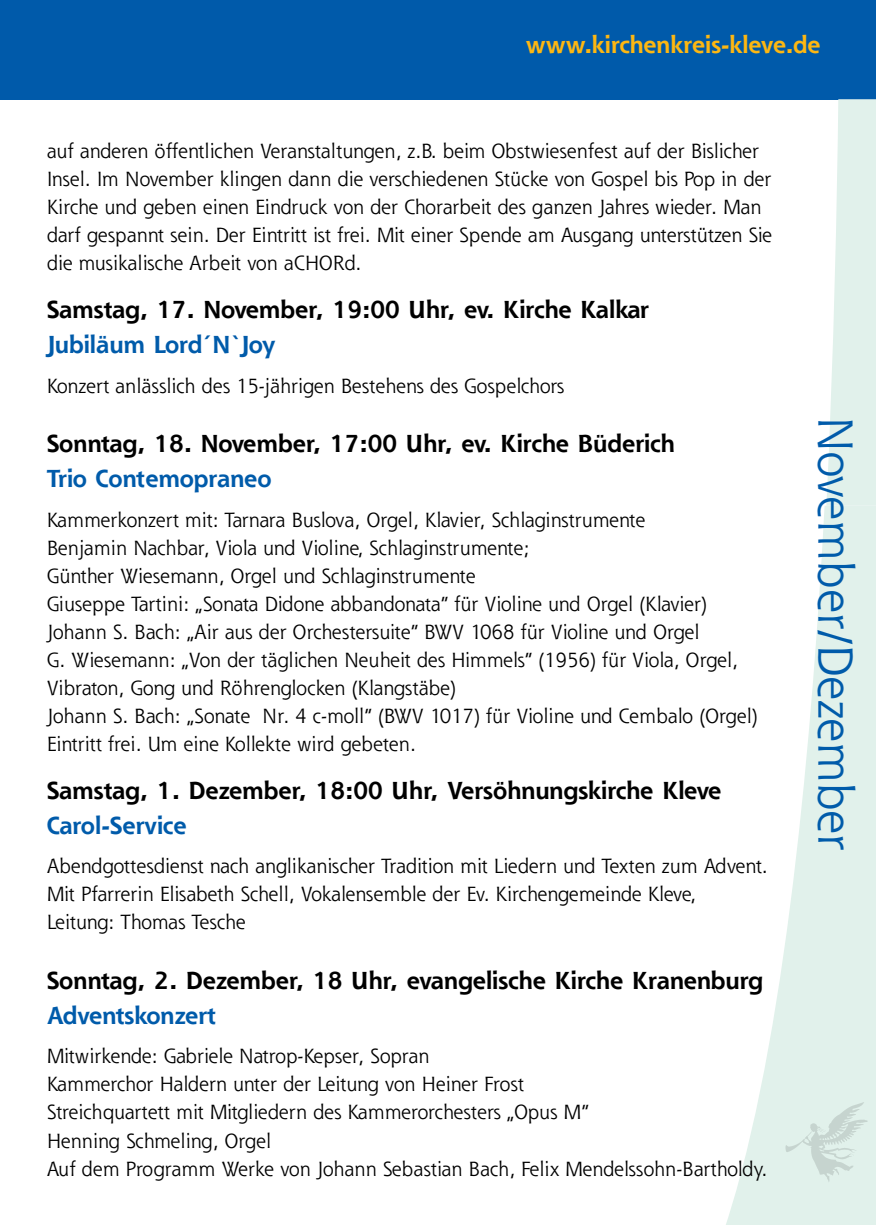
<style>
.page{position:relative;width:876px;height:1225px;background:#fff}
.page>*{position:absolute;margin:0;border:0;box-sizing:border-box;transform-origin:0 0}
.t1{font:48px "Shannon";color:#005baa}
.Absatzformat_1{font:700 24px "Shannon";color:#000}
.Absatzformat_2{font:700 24px "Shannon";color:#005baa}
.t2{font:700 23.6px "Shannon";letter-spacing:-.005em;color:#fdb712}
.Absatzformat_3{font:20px/28px "Shannon";color:#000}
.Absatzformat_3-2{font:20px/28px "Shannon";letter-spacing:-.02em;color:#000}
</style>
<div class="page">
<div style="left:0;top:0;width:876px;height:99px;background:#005aaa"></div>
<svg style="left:826px;top:99px;width:50px;height:407px"></svg>
<svg style="left:726px;top:506px;width:150px;height:719px"></svg>
<img style="left:786px;top:1097px;width:81px;height:87px">
<p class="t2" style="left:526px;top:30px;width:296px">www.kirchenkreis-kleve.de</p>
<p class="Absatzformat_3" style="left:47px;top:136px;width:727px">auf anderen öffentlichen Veranstaltungen, z.B. beim Obstwiesenfest auf der Bislicher Insel. Im November klingen dann die verschiedenen Stücke von Gospel bis Pop in der Kirche und geben einen Eindruck von der Chorarbeit des ganzen Jahres wieder. Man darf gespannt sein. Der Eintritt ist frei. Mit einer Spende am Ausgang unterstützen Sie die musikalische Arbeit von aCHORd.</p>
<p class="Absatzformat_1" style="left:47px;top:294px;width:604px">Samstag, 17. November, 19:00 Uhr, ev. Kirche Kalkar</p>
<p class="Absatzformat_2" style="left:47px;top:330px;width:230px">Jubiläum Lord´N`Joy</p>
<p class="Absatzformat_3" style="left:47px;top:371px;width:519px">Konzert anlässlich des 15-jährigen Bestehens des Gospelchors</p>
<p class="Absatzformat_1" style="left:47px;top:428px;width:630px">Sonntag, 18. November, 17:00 Uhr, ev. Kirche Büderich</p>
<p class="Absatzformat_2" style="left:47px;top:464px;width:226px">Trio Contemopraneo</p>
<p class="Absatzformat_3-2" style="left:47px;top:505px;width:600px">Kammerkonzert mit: Tarnara Buslova, Orgel, Klavier, Schlaginstrumente</p>
<p class="Absatzformat_3" style="left:47px;top:533px;width:484px">Benjamin Nachbar, Viola und Violine, Schlaginstrumente;<br>Günther Wiesemann, Orgel und Schlaginstrumente</p>
<p class="Absatzformat_3-2" style="left:47px;top:589px;width:662px">Giuseppe Tartini: „Sonata Didone abbandonata“ für Violine und Orgel (Klavier)</p>
<p class="Absatzformat_3" style="left:47px;top:617px;width:654px">Johann S. Bach: „Air aus der Orchestersuite“ BWV 1068 für Violine und Orgel</p>
<p class="Absatzformat_3" style="left:47px;top:645px;width:693px">G. Wiesemann: „Von der täglichen Neuheit des Himmels“ (1956) für Viola, Orgel,<br>Vibraton, Gong und Röhrenglocken (Klangstäbe)</p>
<p class="Absatzformat_3" style="left:47px;top:701px;width:712px">Johann S. Bach: „Sonate Nr. 4 c-moll“ (BWV 1017) für Violine und Cembalo (Orgel)</p>
<p class="Absatzformat_3" style="left:47px;top:729px;width:371px">Eintritt frei. Um eine Kollekte wird gebeten.</p>
<p class="Absatzformat_1" style="left:47px;top:775px;width:676px">Samstag, 1. Dezember, 18:00 Uhr, Versöhnungskirche Kleve</p>
<p class="Absatzformat_2" style="left:47px;top:810px;width:141px">Carol-Service</p>
<p class="Absatzformat_3" style="left:47px;top:852px;width:723px">Abendgottesdienst nach anglikanischer Tradition mit Liedern und Texten zum Advent.</p>
<p class="Absatzformat_3-2" style="left:47px;top:880px;width:651px">Mit Pfarrerin Elisabeth Schell, Vokalensemble der Ev. Kirchengemeinde Kleve,<br>Leitung: Thomas Tesche</p>
<p class="Absatzformat_1" style="left:47px;top:965px;width:718px">Sonntag, 2. Dezember, 18 Uhr, evangelische Kirche Kranenburg</p>
<p class="Absatzformat_2" style="left:47px;top:1000px;width:171px">Adventskonzert</p>
<p class="Absatzformat_3" style="left:47px;top:1042px;width:384px">Mitwirkende: Gabriele Natrop-Kepser, Sopran</p>
<p class="Absatzformat_3-2" style="left:47px;top:1070px;width:479px">Kammerchor Haldern unter der Leitung von Heiner Frost</p>
<p class="Absatzformat_3" style="left:47px;top:1098px;width:544px">Streichquartett mit Mitgliedern des Kammerorchesters „Opus M“</p>
<p class="Absatzformat_3" style="left:47px;top:1126px;width:226px">Henning Schmeling, Orgel</p>
<p class="Absatzformat_3" style="left:47px;top:1154px;width:722px">Auf dem Programm Werke von Johann Sebastian Bach, Felix Mendelssohn-Bartholdy.</p>
<p class="t1" style="left:866px;top:416px;width:436px;rotate:90deg">November/Dezember</p>
</div>
